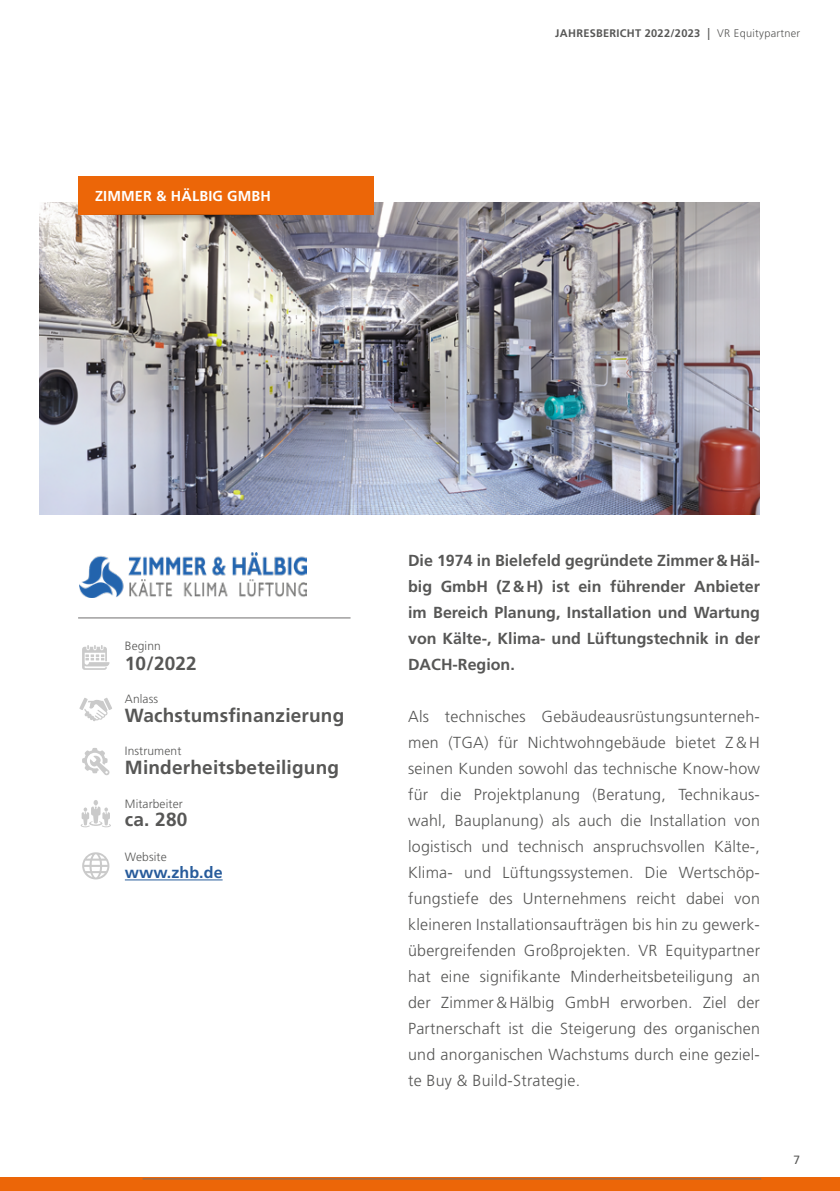
<style>
.page{position:relative;width:840px;height:1191px;background:#fff}
.page>*{position:absolute;margin:0;border:0;box-sizing:border-box;transform-origin:0 0}
.Fliesstext_grau{font:700 19px "Frutiger LT Std";letter-spacing:.01em;color:#575756}
.Fliesstext_grau-2{font:300 16px/26px "Frutiger LT Std";letter-spacing:.015em;color:#575756;text-align:justify}
.Fliesstext_grau-3{font:700 16px/26px "Frutiger LT Std";color:#575756;text-align:justify}
.Fliesstext_grau-4{font:700 16px "Frutiger LT Std";letter-spacing:.005em;color:#275b9b}
.t1{font:700 14.4px "Frutiger LT Std";letter-spacing:.01em;color:#fff}
.Fliesstext_grau-5{font:300 12px "Frutiger LT Std";letter-spacing:.01em;color:#575756}
.t2{font:12px "Frutiger LT Std";color:#575756}
.t3{font:700 11px "Frutiger LT Std";letter-spacing:.025em;color:#575756}
.s1{font-weight:400;font-size:12px}
.s2{font-weight:300}
</style>
<div class="page">
<img style="left:39px;top:202px;width:720px;height:312px">
<div style="left:0;top:1177px;width:839px;height:14px;background:#ec6608"></div>
<hr style="left:142px;top:1178px;width:618px;height:1px;background:#706f6f">
<svg style="left:82px;top:645px;width:27px;height:25px"></svg>
<svg style="left:79px;top:698px;width:33px;height:23px"></svg>
<svg style="left:82px;top:748px;width:28px;height:27px"></svg>
<svg style="left:81px;top:800px;width:30px;height:27px"></svg>
<hr style="left:125px;top:879px;width:97px;height:1px;background:#275b9b">
<div style="left:78px;top:176px;width:295px;height:38px;background:#ec6608"></div>
<img style="left:78px;top:214px;width:192px;height:20px">
<img style="left:79px;top:552px;width:227px;height:45px">
<hr style="left:78px;top:617px;width:272px;height:1px;background:#706f6f">
<svg style="left:82px;top:852px;width:27px;height:27px"></svg>
<p class="t1" style="left:95px;top:188px;width:177px">ZIMMER &amp; HÄLBIG GMBH</p>
<p class="t3" style="left:555px;top:26px;width:246px">JAHRESBERICHT 2022/2023 <span class="s1">|</span> <span class="s2">VR Equitypartner</span></p>
<p class="Fliesstext_grau-5" style="left:125px;top:639px;width:37px">Beginn</p>
<p class="Fliesstext_grau" style="left:125px;top:652px;width:73px">10/2022</p>
<p class="Fliesstext_grau" style="left:125px;top:704px;width:221px">Wachstumsfinanzierung</p>
<p class="Fliesstext_grau" style="left:125px;top:756px;width:216px">Minderheitsbeteiligung</p>
<p class="Fliesstext_grau" style="left:125px;top:808px;width:64px">ca. 280</p>
<p class="Fliesstext_grau-4" style="left:125px;top:863px;width:99px">www.zhb.de</p>
<p class="Fliesstext_grau-5" style="left:125px;top:692px;width:35px">Anlass</p>
<p class="Fliesstext_grau-5" style="left:125px;top:744px;width:58px">Instrument</p>
<p class="Fliesstext_grau-5" style="left:125px;top:796px;width:59px">Mitarbeiter</p>
<p class="Fliesstext_grau-5" style="left:125px;top:850px;width:43px">Website</p>
<p class="Fliesstext_grau-3" style="left:408px;top:548px;width:353px">Die 1974 in Bielefeld gegründete Zimmer&amp;Häl&shy;big GmbH (Z&amp;H) ist ein führender Anbieter im Bereich Planung, Installation und Wartung von Kälte-, Klima- und Lüftungstechnik in der DACH-Region.</p>
<p class="Fliesstext_grau-2" style="left:408px;top:704px;width:353px">Als technisches Gebäudeausrüstungsunterneh&shy;men (TGA) für Nichtwohngebäude bietet Z&amp;H seinen Kunden sowohl das technische Know-how für die Projektplanung (Beratung, Technikaus&shy;wahl, Bauplanung) als auch die Installation von logistisch und technisch anspruchsvollen Kälte-, Klima- und Lüftungssystemen. Die Wertschöp&shy;fungstiefe des Unternehmens reicht dabei von kleineren Installationsaufträgen bis hin zu gewerk&shy;übergreifenden Großprojekten. VR Equitypartner hat eine signifikante Minderheitsbeteiligung an der Zimmer&amp;Hälbig GmbH erworben. Ziel der Partnerschaft ist die Steigerung des organischen und anorganischen Wachstums durch eine geziel&shy;te Buy &amp; Build-Strategie.</p>
<p class="t2" style="left:793px;top:1152px;width:8px">7</p>
</div>
